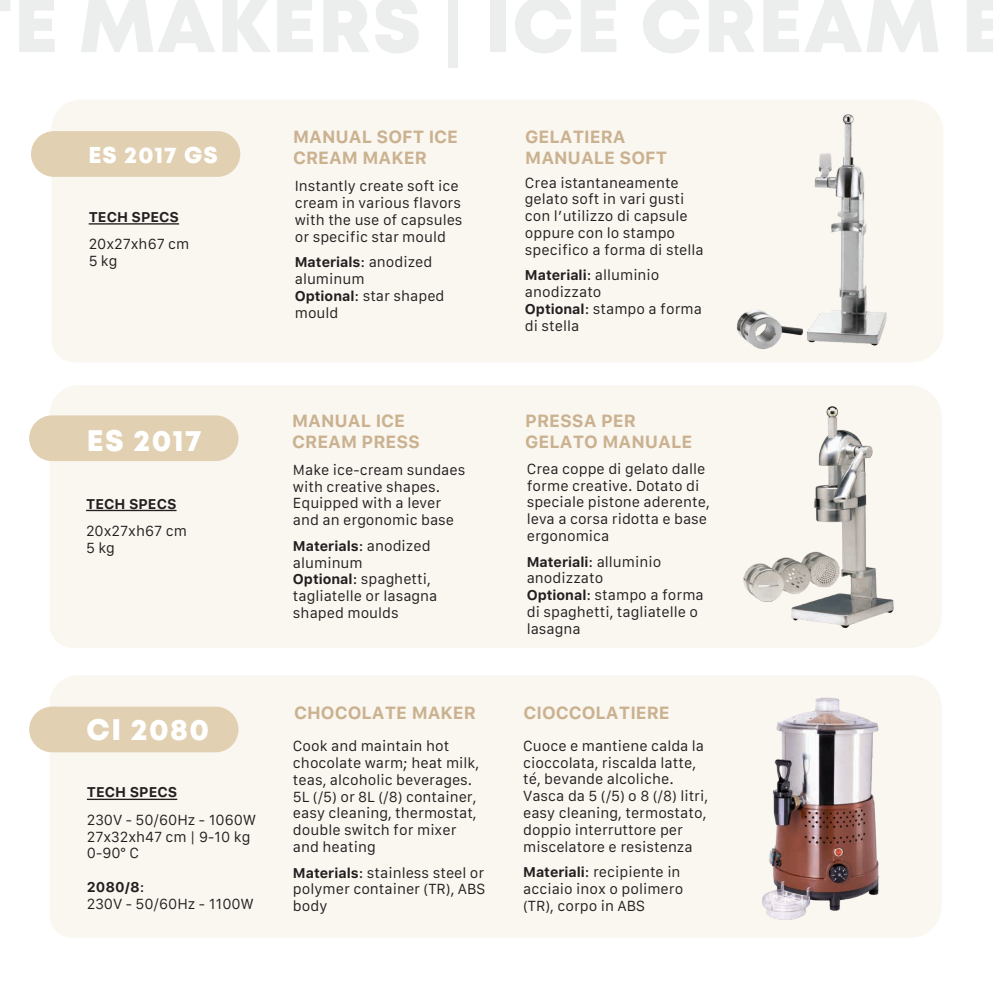
<style>
.page{position:relative;width:993px;height:993px;background:#fff}
.page>*{position:absolute;margin:0;border:0;box-sizing:border-box;transform-origin:0 0}
.t1{font:800 29.75px "Mont";letter-spacing:.05em;color:#fff}
.t2{font:800 22.93px "Mont";letter-spacing:.05em;color:#fff}
.t3{font:700 17.5px/21px "Galvji";color:#cab18f}
.t4{font:14px/16.8px "Galvji";color:#231f20}
.t5{font:700 14px "Galvji";color:#231f20}
.s1{font-weight:700}
</style>
<div class="page">
<div style="left:52px;top:100px;width:617px;height:262px;background:#faf6f0"></div>
<div style="left:31px;top:131px;width:209px;height:46px;background:#e1d0b1;border-radius:23px"></div>
<hr style="left:89px;top:223px;width:90px;height:1px;background:#231f20">
<div style="left:50px;top:385px;width:624px;height:262px;background:#faf6f0"></div>
<div style="left:50px;top:675px;width:891px;height:262px;background:#faf6f0"></div>
<div style="left:29px;top:415px;width:209px;height:46px;background:#e1d0b1;border-radius:23px"></div>
<div style="left:29px;top:706px;width:209px;height:46px;background:#e1d0b1;border-radius:23px"></div>
<hr style="left:86px;top:509px;width:90px;height:2px;background:#231f20">
<hr style="left:87px;top:798px;width:90px;height:1px;background:#231f20">
<img style="left:674px;top:385px;width:267px;height:263px">
<img style="left:669px;top:100px;width:274px;height:262px">
<img style="left:709px;top:645px;width:223px;height:293px">
<h2 class="t2" style="left:88px;top:140px;width:131px">ES 2017 GS</h2>
<p class="t5" style="left:89px;top:209px;width:92px">TECH SPECS</p>
<p class="t4" style="left:89px;top:236px;width:102px">20x27xh67 cm<br>5 kg</p>
<h1 class="t1" style="left:87px;top:420px;width:116px">ES 2017</h1>
<p class="t5" style="left:86px;top:495px;width:92px">TECH SPECS</p>
<p class="t4" style="left:86px;top:522px;width:102px">20x27xh67 cm<br>5 kg</p>
<h1 class="t1" style="left:87px;top:710px;width:124px">CI 2080</h1>
<p class="t5" style="left:87px;top:783px;width:92px">TECH SPECS</p>
<p class="t4" style="left:87px;top:811px;width:170px">230V - 50/60Hz - 1060W<br>27x32xh47 cm | 9-10 kg<br>0-90° C</p>
<p class="t4" style="left:87px;top:878px;width:168px"><span class="s1">2080/8</span>:<br>230V - 50/60Hz - 1100W</p>
<p class="t3" style="left:293px;top:126px;width:166px">MANUAL SOFT ICE<br>CREAM MAKER</p>
<p class="t4" style="left:295px;top:178px;width:169px">Instantly create soft ice cream in various flavors with the use of capsules or specific star mould</p>
<p class="t4" style="left:295px;top:254px;width:151px"><span class="s1">Materials</span>: anodized aluminum<br><span class="s1">Optional</span>: star shaped mould</p>
<p class="t3" style="left:292px;top:410px;width:129px">MANUAL ICE<br>CREAM PRESS</p>
<p class="t4" style="left:293px;top:461px;width:174px">Make ice-cream sundaes with creative shapes.<br>Equipped with a lever and an ergonomic base</p>
<p class="t4" style="left:293px;top:537px;width:146px"><span class="s1">Materials</span>: anodized aluminum<br><span class="s1">Optional</span>: spaghetti, tagliatelle or lasagna shaped moulds</p>
<p class="t3" style="left:525px;top:127px;width:143px">GELATIERA<br>MANUALE SOFT</p>
<p class="t4" style="left:524px;top:174px;width:180px">Crea istantaneamente gelato soft in vari gusti con l’utilizzo di capsule oppure con lo stampo specifico a forma di stella</p>
<p class="t4" style="left:524px;top:267px;width:179px"><span class="s1">Materiali</span>: alluminio anodizzato<br><span class="s1">Optional</span>: stampo a forma di stella</p>
<p class="t3" style="left:525px;top:410px;width:169px">PRESSA PER<br>GELATO MANUALE</p>
<p class="t4" style="left:526px;top:460px;width:184px">Crea coppe di gelato dalle forme creative. Dotato di speciale pistone aderente, leva a corsa ridotta e base ergonomica</p>
<p class="t4" style="left:526px;top:553px;width:179px"><span class="s1">Materiali</span>: alluminio anodizzato<br><span class="s1">Optional</span>: stampo a forma di spaghetti, tagliatelle o lasagna</p>
<p class="t3" style="left:294px;top:702px;width:183px">CHOCOLATE MAKER</p>
<p class="t3" style="left:523px;top:702px;width:148px">CIOCCOLATIERE</p>
<p class="t4" style="left:293px;top:737px;width:188px">Cook and maintain hot chocolate warm; heat milk, teas, alcoholic beverages.<br>5L (/5) or 8L (/8) container, easy cleaning, thermostat, double switch for mixer and heating</p>
<p class="t4" style="left:293px;top:864px;width:194px;text-align:justify"><span class="s1">Materials</span>: stainless steel or polymer container (TR), ABS body</p>
<p class="t4" style="left:523px;top:737px;width:186px">Cuoce e mantiene calda la cioccolata, riscalda latte, té, bevande alcoliche.<br>Vasca da 5 (/5) o 8 (/8) litri, easy cleaning, termostato, doppio interruttore per miscelatore e resistenza</p>
<p class="t4" style="left:523px;top:863px;width:162px"><span class="s1">Materiali</span>: recipiente in acciaio inox o polimero (TR), corpo in ABS</p>
</div>
